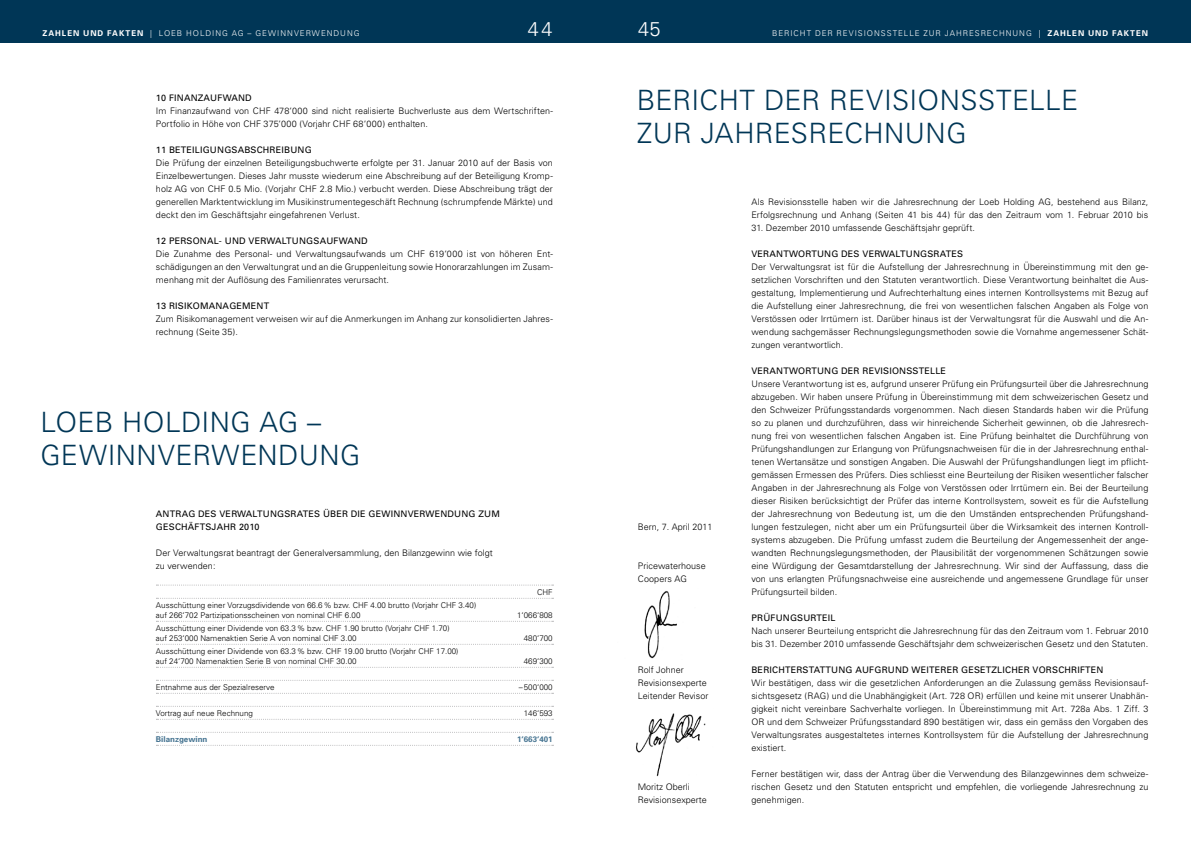
<style>
.page{position:relative;width:1191px;height:842px;background:#fff}
.page>*{position:absolute;margin:0;border:0;box-sizing:border-box;transform-origin:0 0}
.t1{font:300 28px "Univers";letter-spacing:.015em;color:#003656}
.t2{font:300 20px "Univers";color:#fff}
.t3{font:300 9px/13px "Univers";letter-spacing:.005em;color:#000}
.t4{font:9px "Univers";letter-spacing:.02em;color:#000}
.t5{font:300 8px/10px "Univers";color:#000}
.t6{font:300 8px "Univers";letter-spacing:.12em;color:#fff}
.t7{font:700 8px "Univers";color:#467491}
.t8{font:700 8px "Univers";letter-spacing:.12em;color:#fff}
.s1{font-weight:700}
.s2{font-weight:300}
</style>
<div class="page">
<div style="left:0;top:0;width:595px;height:43px;background:#003656"></div>
<div style="left:595px;top:0;width:596px;height:43px;background:#003656"></div>
<svg style="left:156px;top:585px;width:397px;height:1px"></svg>
<svg style="left:156px;top:598px;width:397px;height:1px"></svg>
<svg style="left:156px;top:621px;width:397px;height:1px"></svg>
<svg style="left:156px;top:644px;width:397px;height:1px"></svg>
<svg style="left:156px;top:667px;width:397px;height:1px"></svg>
<svg style="left:156px;top:680px;width:397px;height:1px"></svg>
<svg style="left:156px;top:693px;width:397px;height:1px"></svg>
<svg style="left:156px;top:706px;width:397px;height:1px"></svg>
<svg style="left:156px;top:719px;width:397px;height:1px"></svg>
<svg style="left:156px;top:732px;width:397px;height:1px"></svg>
<svg style="left:156px;top:745px;width:397px;height:1px"></svg>
<img style="left:644px;top:591px;width:33px;height:68px">
<img style="left:636px;top:713px;width:70px;height:64px">
<p class="t6" style="left:43px;top:28px;width:318px"><span class="s1">ZAHLEN UND FAKTEN</span> | LOEB HOLDIN G AG – GEWINNVERWEN DUN G</p>
<h2 class="t2" style="left:528px;top:17px;width:26px">44</h2>
<p class="t4" style="left:156px;top:92px;width:20px">10 FINANZA</p>
<p class="t4" style="left:210px;top:92px;width:29px">UFWAND</p>
<p class="t3" style="left:156px;top:104px;width:398px">Im Finanzaufwand von CHF 478‘000 sind nicht realisierte Buchverluste aus dem Wertschriften-<br>Portfolio in Höhe von CHF 375‘000 (Vorjahr CHF 68‘000) enthalten.</p>
<p class="t4" style="left:156px;top:144px;width:36px">11 BETEILIG</p>
<p class="t4" style="left:210px;top:144px;width:95px">UNGSABSCH REIBUNG</p>
<p class="t3" style="left:156px;top:156px;width:398px;text-align:justify">Die Prüfung der einzelnen Beteiligungsbuchwerte erfolgte per 31. Januar 2010 auf der Basis von Einzelbewertungen. Dieses Jahr musste wiederum eine Abschreibung auf der Beteiligung Kromp&shy;holz AG von CHF 0.5 Mio. (Vorjahr CHF 2.8 Mio.) verbucht werden. Diese Abschreibung trägt der generellen Marktentwicklung im Musikinstrumentegeschäft Rechnung (schrumpfende Märkte) und deckt den im Geschäftsjahr eingefahrenen Verlust.</p>
<p class="t4" style="left:156px;top:235px;width:45px">12 PERSONAL</p>
<p class="t4" style="left:219px;top:235px;width:137px">- UND VE RWALTUNG SAUFWAND</p>
<p class="t3" style="left:156px;top:247px;width:398px;text-align:justify">Die Zunahme des Personal- und Verwaltungsaufwands um CHF 619‘000 ist von höheren Ent&shy;schädigungen an den Verwaltungrat und an die Gruppenleitung sowie Honorarzahlungen im Zusam&shy;menhang mit der Auflösung des Familienrates verursacht.</p>
<p class="t4" style="left:156px;top:300px;width:61px">13 RISI KOMANAGE</p>
<p class="t4" style="left:242px;top:300px;width:29px">MENT</p>
<p class="t3" style="left:156px;top:312px;width:398px">Zum Risikomanagement verweisen wir auf die Anmerkungen im Anhang zur konsolidierten Jahres&shy;rechnung (Seite 35).</p>
<h1 class="t1" style="left:40px;top:406px;width:35px">Loeb</h1>
<h1 class="t1" style="left:122px;top:406px;width:38px">Holdi</h1>
<h1 class="t1" style="left:210px;top:406px;width:113px">ng AG –</h1>
<h1 class="t1" style="left:40px;top:439px;width:136px">Gewi nnver</h1>
<h1 class="t1" style="left:212px;top:439px;width:146px">wendu ng</h1>
<p class="t4" style="left:156px;top:508px;width:201px">ANTRAG DES VE RWALTUNG SRATES ÜBE R DIE</p>
<p class="t4" style="left:369px;top:508px;width:29px">GEWINN</p>
<p class="t4" style="left:408px;top:508px;width:35px">VERWEND</p>
<p class="t4" style="left:454px;top:508px;width:47px">UNG ZUM</p>
<p class="t4" style="left:156px;top:521px;width:63px">GESCHÄFTSJAH</p>
<p class="t4" style="left:230px;top:521px;width:31px">R 2010</p>
<p class="t3" style="left:156px;top:546px;width:338px">Der Verwaltungsrat beantragt der Generalversammlung, den Bilanzgewinn wie folgt zu verwenden:</p>
<p class="t5" style="left:537px;top:587px;width:17px">CHF</p>
<p class="t5" style="left:156px;top:600px;width:322px">Ausschüttung einer Vorzugsdividende von 66.6% bzw. CHF 4.00 brutto (Vorjahr CHF 3.40) auf 266‘702 Partizipationsscheinen von nominal CHF 6.00</p>
<p class="t5" style="left:517px;top:610px;width:37px">1‘066‘808</p>
<p class="t5" style="left:156px;top:623px;width:295px">Ausschüttung einer Dividende von 63.3% bzw. CHF 1.90 brutto (Vorjahr CHF 1.70) auf 253‘000 Namenaktien Serie A von nominal CHF 3.00</p>
<p class="t5" style="left:524px;top:633px;width:30px">480‘700</p>
<p class="t5" style="left:156px;top:646px;width:304px">Ausschüttung einer Dividende von 63.3% bzw. CHF 19.00 brutto (Vorjahr CHF 17.00) auf 24‘700 Namenaktien Serie B von nominal CHF 30.00</p>
<p class="t5" style="left:524px;top:656px;width:30px">469‘300</p>
<p class="t5" style="left:156px;top:682px;width:120px">Entnahme aus der Spezialreserve</p>
<p class="t5" style="left:519px;top:682px;width:35px">–500‘000</p>
<p class="t5" style="left:156px;top:708px;width:98px">Vortrag auf neue Rechnung</p>
<p class="t5" style="left:524px;top:708px;width:30px">146‘593</p>
<p class="t7" style="left:156px;top:734px;width:53px">Bilanzgewinn</p>
<p class="t7" style="left:517px;top:734px;width:37px">1‘663‘401</p>
<h2 class="t2" style="left:638px;top:17px;width:24px">45</h2>
<p class="t6" style="left:772px;top:28px;width:13px">Bericht</p>
<p class="t6" style="left:815px;top:28px;width:7px">der</p>
<p class="t6" style="left:836px;top:28px;width:13px">Revisio</p>
<p class="t6" style="left:874px;top:28px;width:14px">nsstelle</p>
<p class="t6" style="left:923px;top:28px;width:7px">zur</p>
<p class="t6" style="left:944px;top:28px;width:12px">Jahresrech</p>
<p class="t8" style="left:1005px;top:28px;width:144px"><span class="s2">nu ng |</span> ZAHLEN UND FAKTEN</p>
<h1 class="t1" style="left:637px;top:83px;width:36px">Bericht</h1>
<h1 class="t1" style="left:764px;top:83px;width:19px">der</h1>
<h1 class="t1" style="left:829px;top:83px;width:35px">Revisio</h1>
<h1 class="t1" style="left:939px;top:83px;width:39px">nsstelle</h1>
<h1 class="t1" style="left:637px;top:116px;width:19px">zur</h1>
<h1 class="t1" style="left:701px;top:116px;width:34px">Jahresrech</h1>
<h1 class="t1" style="left:884px;top:116px;width:79px">nung</h1>
<p class="t3" style="left:638px;top:520px;width:76px">Bern, 7. April 2011</p>
<p class="t3" style="left:638px;top:559px;width:69px">Pricewaterhouse<br>Coopers AG</p>
<p class="t3" style="left:638px;top:663px;width:72px">Rolf Johner<br>Revisionsexperte<br>Leitender Revisor</p>
<p class="t3" style="left:638px;top:780px;width:71px">Moritz Oberli<br>Revisionsexperte</p>
<p class="t3" style="left:751px;top:195px;width:398px">Als Revisionsstelle haben wir die Jahresrechnung der Loeb Holding AG, bestehend aus Bilanz,<br>Erfolgsrechnung und Anhang (Seiten 41 bis 44) für das den Zeitraum vom 1. Februar 2010 bis</p>
<p class="t3" style="left:751px;top:221px;width:225px">31. Dezember 2010 umfassende Geschäftsjahr geprüft.</p>
<p class="t4" style="left:751px;top:248px;width:213px">VE RANTWO RTUNG DES VE RWALTUNG SRATES</p>
<p class="t3" style="left:751px;top:260px;width:398px;text-align:justify">Der Verwaltungsrat ist für die Aufstellung der Jahresrechnung in Übereinstimmung mit den ge&shy;setzlichen Vorschriften und den Statuten verantwortlich. Diese Verantwortung beinhaltet die Aus&shy;gestaltung, Implementierung und Aufrechterhaltung eines internen Kontrollsystems mit Bezug auf die Aufstellung einer Jahresrechnung, die frei von wesentlichen falschen Angaben als Folge von Verstössen oder Irrtümern ist. Darüber hinaus ist der Verwaltungsrat für die Auswahl und die An&shy;wendung sachgemässer Rechnungslegungsmethoden sowie die Vornahme angemessener Schät&shy;zungen verantwortlich.</p>
<p class="t4" style="left:751px;top:365px;width:144px">VE RANTWO RTUNG DE R REVISION</p>
<p class="t4" style="left:906px;top:365px;width:25px">SSTELLE</p>
<p class="t3" style="left:751px;top:377px;width:398px;text-align:justify">Unsere Verantwortung ist es, aufgrund unserer Prüfung ein Prüfungsurteil über die Jahresrechnung abzugeben. Wir haben unsere Prüfung in Übereinstimmung mit dem schweizerischen Gesetz und den Schweizer Prüfungsstandards vorgenommen. Nach diesen Standards haben wir die Prüfung so zu planen und durchzuführen, dass wir hinreichende Sicherheit gewinnen, ob die Jahresrech&shy;nung frei von wesentlichen falschen Angaben ist. Eine Prüfung beinhaltet die Durchführung von Prüfungshandlungen zur Erlangung von Prüfungsnachweisen für die in der Jahresrechnung enthal&shy;tenen Wertansätze und sonstigen Angaben. Die Auswahl der Prüfungshandlungen liegt im pflicht&shy;gemässen Ermessen des Prüfers. Dies schliesst eine Beurteilung der Risiken wesentlicher falscher Angaben in der Jahresrechnung als Folge von Verstössen oder Irrtümern ein. Bei der Beurteilung dieser Risiken berücksichtigt der Prüfer das interne Kontrollsystem, soweit es für die Aufstellung der Jahresrechnung von Bedeutung ist, um die den Umständen entsprechenden Prüfungshand&shy;lungen festzulegen, nicht aber um ein Prüfungsurteil über die Wirksamkeit des internen Kontroll&shy;systems abzugeben. Die Prüfung umfasst zudem die Beurteilung der Angemessenheit der ange&shy;wandten Rechnungslegungsmethoden, der Plausibilität der vorgenommenen Schätzungen sowie eine Würdigung der Gesamtdarstellung der Jahresrechnung. Wir sind der Auffassung, dass die von uns erlangten Prüfungsnachweise eine ausreichende und angemessene Grundlage für unser Prüfungsurteil bilden.</p>
<p class="t4" style="left:751px;top:612px;width:76px">PRÜFUNGSURTEIL</p>
<p class="t3" style="left:751px;top:624px;width:398px">Nach unserer Beurteilung entspricht die Jahresrechnung für das den Zeitraum vom 1. Februar 2010 bis 31. Dezember 2010 umfassende Geschäftsjahr dem schweizerischen Gesetz und den Statuten.</p>
<p class="t4" style="left:751px;top:664px;width:346px">BERICHTERSTATTUNG AUFG RUND WEITERER GESETZLICHE R VORSCH RI FTEN</p>
<p class="t3" style="left:751px;top:676px;width:398px;text-align:justify">Wir bestätigen, dass wir die gesetzlichen Anforderungen an die Zulassung gemäss Revisionsauf&shy;sichtsgesetz (RAG) und die Unabhängigkeit (Art. 728 OR) erfüllen und keine mit unserer Unabhän&shy;gigkeit nicht vereinbare Sachverhalte vorliegen. In Übereinstimmung mit Art. 728a Abs. 1 Ziff. 3<br>OR und dem Schweizer Prüfungsstandard 890 bestätigen wir, dass ein gemäss den Vorgaben des Verwaltungsrates ausgestaltetes internes Kontrollsystem für die Aufstellung der Jahresrechnung existiert.</p>
<p class="t3" style="left:751px;top:767px;width:398px;text-align:justify">Ferner bestätigen wir, dass der Antrag über die Verwendung des Bilanzgewinnes dem schweize&shy;rischen Gesetz und den Statuten entspricht und empfehlen, die vorliegende Jahresrechnung zu genehmigen.</p>
</div>
